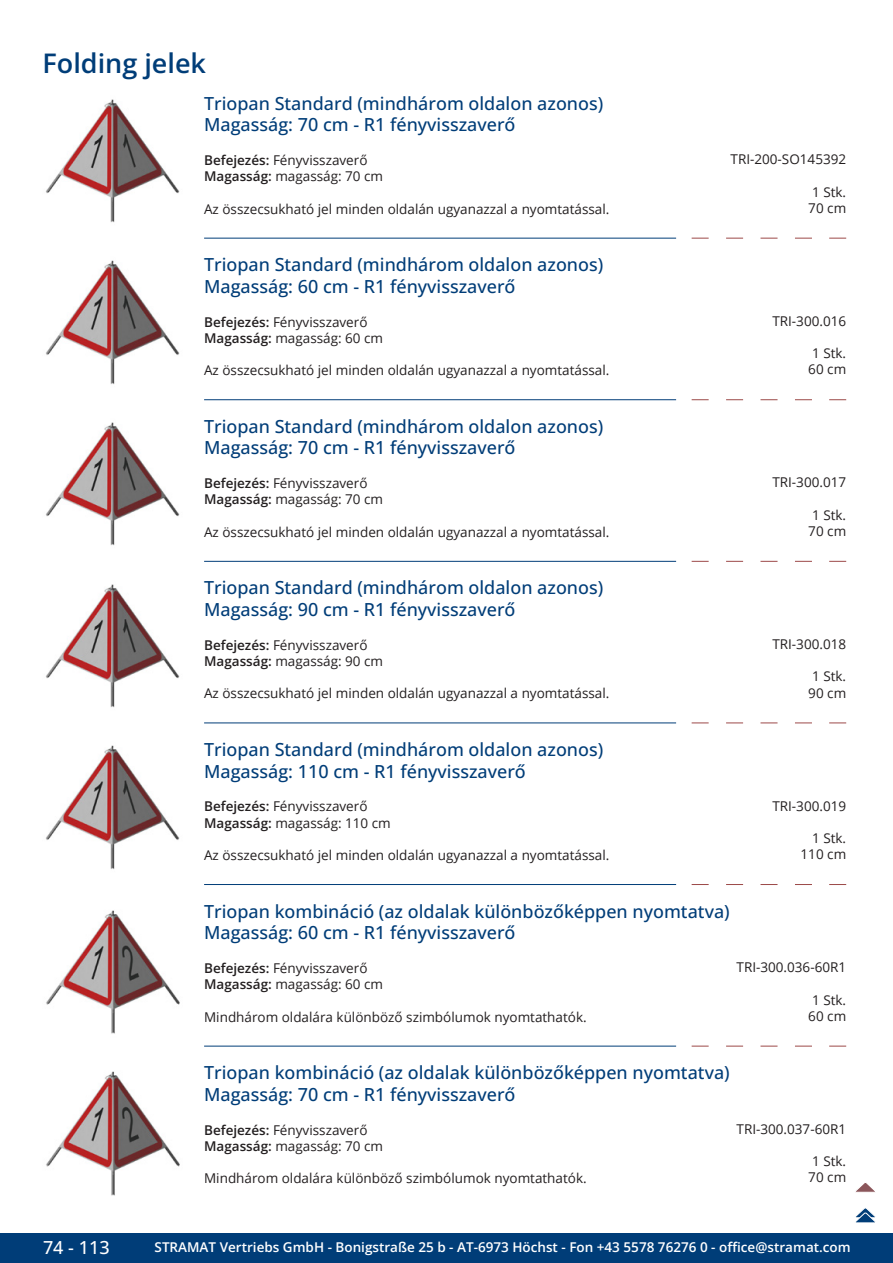
<style>
.page{position:relative;width:893px;height:1263px;background:#fff}
.page>*{position:absolute;margin:0;border:0;box-sizing:border-box;transform-origin:0 0}
.GruppeName{font:600 27px "Open Sans";color:#003d78}
.ArtikelName{font:500 18px/21.6px "Open Sans";color:#003d78}
.t1{font:500 18px "Open Sans";color:#fff}
.Beschreibung{font:13.5px/16.2px "Open Sans";color:#231f20}
.ArtikelNummer{font:13.5px "Open Sans";color:#231f20}
.t2{font:600 13.5px "Open Sans";color:#fff}
.s1{font-weight:600}
</style>
<div class="page">
<div style="left:0;top:1233px;width:893px;height:30px;background:#003d78"></div>
<img style="left:46px;top:99px;width:134px;height:124px">
<img style="left:46px;top:260px;width:134px;height:124px">
<svg style="left:692px;top:238px;width:17px;height:1px"></svg>
<svg style="left:726px;top:238px;width:17px;height:1px"></svg>
<svg style="left:760px;top:238px;width:17px;height:1px"></svg>
<svg style="left:795px;top:238px;width:17px;height:1px"></svg>
<svg style="left:829px;top:238px;width:17px;height:1px"></svg>
<hr style="left:204px;top:238px;width:472px;height:1px;background:#003d78">
<img style="left:46px;top:422px;width:134px;height:124px">
<svg style="left:692px;top:399px;width:17px;height:1px"></svg>
<svg style="left:726px;top:399px;width:17px;height:1px"></svg>
<svg style="left:760px;top:399px;width:17px;height:1px"></svg>
<svg style="left:795px;top:399px;width:17px;height:1px"></svg>
<svg style="left:829px;top:399px;width:17px;height:1px"></svg>
<hr style="left:204px;top:399px;width:472px;height:1px;background:#003d78">
<img style="left:46px;top:584px;width:134px;height:124px">
<svg style="left:692px;top:561px;width:17px;height:1px"></svg>
<svg style="left:726px;top:561px;width:17px;height:1px"></svg>
<svg style="left:760px;top:561px;width:17px;height:1px"></svg>
<svg style="left:795px;top:561px;width:17px;height:1px"></svg>
<svg style="left:829px;top:561px;width:17px;height:1px"></svg>
<hr style="left:204px;top:561px;width:472px;height:1px;background:#003d78">
<img style="left:46px;top:745px;width:134px;height:124px">
<svg style="left:692px;top:723px;width:17px;height:1px"></svg>
<svg style="left:726px;top:723px;width:17px;height:1px"></svg>
<svg style="left:760px;top:723px;width:17px;height:1px"></svg>
<svg style="left:795px;top:723px;width:17px;height:1px"></svg>
<svg style="left:829px;top:723px;width:17px;height:1px"></svg>
<hr style="left:204px;top:723px;width:472px;height:1px;background:#003d78">
<img style="left:46px;top:910px;width:134px;height:124px">
<svg style="left:692px;top:884px;width:17px;height:1px"></svg>
<svg style="left:726px;top:884px;width:17px;height:1px"></svg>
<svg style="left:760px;top:884px;width:17px;height:1px"></svg>
<svg style="left:795px;top:884px;width:17px;height:1px"></svg>
<svg style="left:829px;top:884px;width:17px;height:1px"></svg>
<hr style="left:204px;top:884px;width:472px;height:1px;background:#003d78">
<img style="left:46px;top:1071px;width:134px;height:125px">
<svg style="left:692px;top:1046px;width:17px;height:1px"></svg>
<svg style="left:726px;top:1046px;width:17px;height:1px"></svg>
<svg style="left:760px;top:1046px;width:17px;height:1px"></svg>
<svg style="left:795px;top:1046px;width:17px;height:1px"></svg>
<svg style="left:829px;top:1046px;width:17px;height:1px"></svg>
<hr style="left:204px;top:1046px;width:472px;height:1px;background:#003d78">
<svg style="left:856px;top:1183px;width:19px;height:9px"></svg>
<svg style="left:855px;top:1208px;width:21px;height:15px"></svg>
<p class="GruppeName" style="left:43px;top:44px;width:165px">Folding jelek</p>
<p class="ArtikelName" style="left:204px;top:92px;width:401px">Triopan Standard (mindhárom oldalon azonos)<br>Magasság: 70 cm - R1 fényvisszaverő</p>
<p class="Beschreibung" style="left:204px;top:152px;width:181px"><span class="s1">Befejezés:</span> Fényvisszaverő<br><span class="s1">Magasság:</span> magasság: 70 cm</p>
<p class="Beschreibung" style="left:204px;top:200px;width:407px">Az összecsukható jel minden oldalán ugyanazzal a nyomtatással.</p>
<p class="ArtikelName" style="left:204px;top:253px;width:401px">Triopan Standard (mindhárom oldalon azonos)<br>Magasság: 60 cm - R1 fényvisszaverő</p>
<p class="Beschreibung" style="left:204px;top:313px;width:181px"><span class="s1">Befejezés:</span> Fényvisszaverő<br><span class="s1">Magasság:</span> magasság: 60 cm</p>
<p class="Beschreibung" style="left:204px;top:362px;width:407px">Az összecsukható jel minden oldalán ugyanazzal a nyomtatással.</p>
<p class="ArtikelName" style="left:204px;top:415px;width:401px">Triopan Standard (mindhárom oldalon azonos)<br>Magasság: 70 cm - R1 fényvisszaverő</p>
<p class="Beschreibung" style="left:204px;top:475px;width:181px"><span class="s1">Befejezés:</span> Fényvisszaverő<br><span class="s1">Magasság:</span> magasság: 70 cm</p>
<p class="Beschreibung" style="left:204px;top:523px;width:407px">Az összecsukható jel minden oldalán ugyanazzal a nyomtatással.</p>
<p class="ArtikelName" style="left:204px;top:576px;width:401px">Triopan Standard (mindhárom oldalon azonos)<br>Magasság: 90 cm - R1 fényvisszaverő</p>
<p class="Beschreibung" style="left:204px;top:636px;width:181px"><span class="s1">Befejezés:</span> Fényvisszaverő<br><span class="s1">Magasság:</span> magasság: 90 cm</p>
<p class="Beschreibung" style="left:204px;top:685px;width:407px">Az összecsukható jel minden oldalán ugyanazzal a nyomtatással.</p>
<p class="ArtikelName" style="left:204px;top:738px;width:401px">Triopan Standard (mindhárom oldalon azonos)<br>Magasság: 110 cm - R1 fényvisszaverő</p>
<p class="Beschreibung" style="left:204px;top:798px;width:188px"><span class="s1">Befejezés:</span> Fényvisszaverő<br><span class="s1">Magasság:</span> magasság: 110 cm</p>
<p class="Beschreibung" style="left:204px;top:847px;width:407px">Az összecsukható jel minden oldalán ugyanazzal a nyomtatással.</p>
<p class="ArtikelNummer" style="left:730px;top:150px;width:117px">TRI-200-SO145392</p>
<p class="ArtikelNummer" style="left:812px;top:182px;width:36px">1 Stk.</p>
<p class="ArtikelNummer" style="left:808px;top:199px;width:39px">70 cm</p>
<p class="ArtikelNummer" style="left:772px;top:312px;width:75px">TRI-300.016</p>
<p class="ArtikelNummer" style="left:812px;top:344px;width:36px">1 Stk.</p>
<p class="ArtikelNummer" style="left:808px;top:360px;width:39px">60 cm</p>
<p class="ArtikelNummer" style="left:772px;top:473px;width:75px">TRI-300.017</p>
<p class="ArtikelNummer" style="left:812px;top:506px;width:36px">1 Stk.</p>
<p class="ArtikelNummer" style="left:808px;top:522px;width:39px">70 cm</p>
<p class="ArtikelNummer" style="left:772px;top:635px;width:75px">TRI-300.018</p>
<p class="ArtikelNummer" style="left:812px;top:667px;width:36px">1 Stk.</p>
<p class="ArtikelNummer" style="left:808px;top:683px;width:39px">90 cm</p>
<p class="ArtikelNummer" style="left:772px;top:796px;width:75px">TRI-300.019</p>
<p class="ArtikelNummer" style="left:812px;top:829px;width:36px">1 Stk.</p>
<p class="ArtikelNummer" style="left:800px;top:845px;width:47px">110 cm</p>
<p class="ArtikelName" style="left:204px;top:900px;width:527px">Triopan kombináció (az oldalak különbözőképpen nyomtatva)<br>Magasság: 60 cm - R1 fényvisszaverő</p>
<p class="Beschreibung" style="left:204px;top:960px;width:181px"><span class="s1">Befejezés:</span> Fényvisszaverő<br><span class="s1">Magasság:</span> magasság: 60 cm</p>
<p class="Beschreibung" style="left:204px;top:1008px;width:384px">Mindhárom oldalára különböző szimbólumok nyomtathatók.</p>
<p class="ArtikelNummer" style="left:736px;top:958px;width:111px">TRI-300.036-60R1</p>
<p class="ArtikelNummer" style="left:812px;top:990px;width:36px">1 Stk.</p>
<p class="ArtikelNummer" style="left:808px;top:1007px;width:39px">60 cm</p>
<p class="ArtikelName" style="left:204px;top:1061px;width:527px">Triopan kombináció (az oldalak különbözőképpen nyomtatva)<br>Magasság: 70 cm - R1 fényvisszaverő</p>
<p class="Beschreibung" style="left:204px;top:1121px;width:181px"><span class="s1">Befejezés:</span> Fényvisszaverő<br><span class="s1">Magasság:</span> magasság: 70 cm</p>
<p class="Beschreibung" style="left:204px;top:1170px;width:384px">Mindhárom oldalára különböző szimbólumok nyomtathatók.</p>
<p class="ArtikelNummer" style="left:736px;top:1120px;width:111px">TRI-300.037-60R1</p>
<p class="ArtikelNummer" style="left:812px;top:1152px;width:36px">1 Stk.</p>
<p class="ArtikelNummer" style="left:808px;top:1168px;width:39px">70 cm</p>
<h2 class="t1" style="left:43px;top:1234px;width:68px">74 - 113</h2>
<p class="t2" style="left:155px;top:1238px;width:698px">STRAMAT Vertriebs GmbH - Bonigstraße 25 b - AT-6973 Höchst - Fon +43 5578 76276 0 - office@stramat.com</p>
</div>
